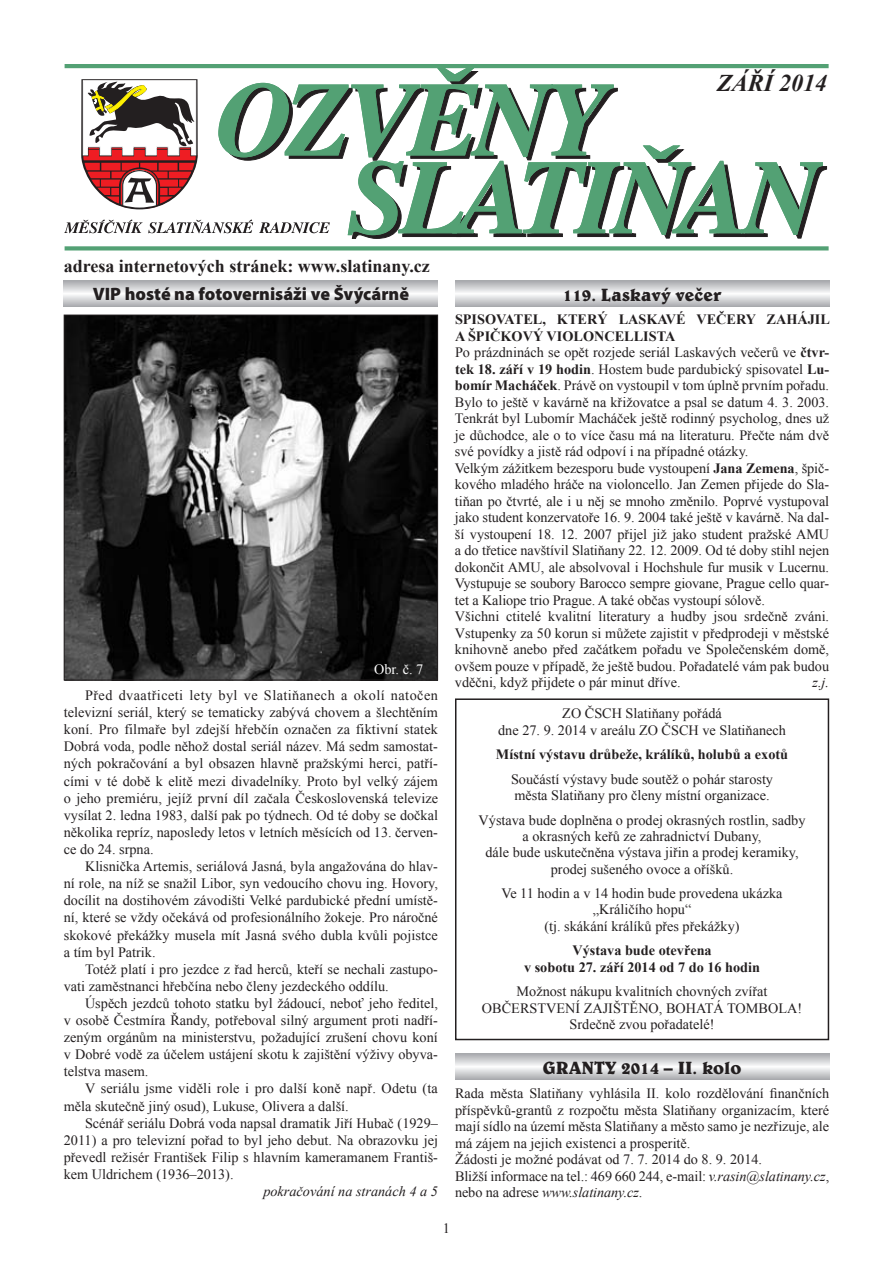
<style>
.page{position:relative;width:893px;height:1263px;background:#fff}
.page>*{position:absolute;margin:0;border:0;box-sizing:border-box;transform-origin:0 0}
.t1{font:italic 700 24px "Times New Roman";color:#231f20}
.t2{font:700 18px "Times New Roman";color:#231f20}
.t3{font:700 18px "Belwe AT";color:#231f20}
.t4{font:900 18px "Myriad Pro";color:#231f20}
.t5{font:14.25px/16.5px "Times New Roman";color:#231f20}
.t6{font:700 14.25px/16.2px "Times New Roman";color:#231f20;text-align:center}
.t7{font:italic 14.25px "Times New Roman";color:#231f20}
.t8{font:14.25px "Times New Roman";color:#fff}
.s1{font-weight:700}
.s2{font-style:italic}
</style>
<div class="page">
<hr style="left:65px;top:64px;width:764px;height:4px;background:#53a174">
<svg style="left:65px;top:246px;width:764px;height:4px;background:#60a87f"></svg>
<svg style="left:64px;top:68px;width:763px;height:171px"></svg>
<svg style="left:64px;top:281px;width:374px;height:25px"></svg>
<svg style="left:455px;top:281px;width:374px;height:25px"></svg>
<div style="left:455px;top:698px;width:374px;height:342px;border:2px solid #231f20"></div>
<img style="left:66px;top:317px;width:370px;height:361px">
<div style="left:64px;top:315px;width:374px;height:365px;border:1px solid #231f20"></div>
<svg style="left:455px;top:1053px;width:374px;height:26px"></svg>
<p class="t2" style="left:64px;top:254px;width:368px">adresa internetových stránek: www.slatinany.cz</p>
<h1 class="t1" style="left:717px;top:66px;width:112px">ZÁŘÍ 2014</h1>
<p class="t4" style="left:93px;top:282px;width:318px">VIP hosté na fotovernisáži ve Švýcárně</p>
<p class="t3" style="left:563px;top:283px;width:160px">119. Laskavý večer</p>
<p class="t5" style="left:455px;top:311px;width:376px"><span class="s1">SPISOVATEL, KTERÝ LASKAVÉ VEČERY ZAHÁJIL A ŠPIČKOVÝ VIOLONCELLISTA<br></span>Po prázdninách se opět rozjede seriál Laskavých večerů ve <span class="s1">čtvr&shy;tek 18. září v 19 hodin</span>. Hostem bude pardubický spisovatel <span class="s1">Lu&shy;bomír Macháček</span>. Právě on vystoupil v tom úplně prvním pořadu.<br>Bylo to ještě v kavárně na křižovatce a psal se datum 4. 3. 2003.<br>Tenkrát byl Lubomír Macháček ještě rodinný psycholog, dnes už je důchodce, ale o to více času má na literaturu. Přečte nám dvě své povídky a jistě rád odpoví i na případné otázky.<br>Velkým zážitkem bezesporu bude vystoupení <span class="s1">Jana Zemena</span>, špič&shy;kového mladého hráče na violoncello. Jan Zemen přijede do Sla&shy;tiňan po čtvrté, ale i u něj se mnoho změnilo. Poprvé vystupoval jako student konzervatoře 16. 9. 2004 také ještě v kavárně. Na dal&shy;ší vystoupení 18. 12. 2007 přijel již jako student pražské AMU a do třetice navštívil Slatiňany 22. 12. 2009. Od té doby stihl nejen dokončit AMU, ale absolvoval i Hochshule fur musik v Lucernu.<br>Vystupuje se soubory Barocco sempre giovane, Prague cello quar&shy;tet a Kaliope trio Prague. A také občas vystoupí sólově.<br>Všichni ctitelé kvalitní literatury a hudby jsou srdečně zváni.<br>Vstupenky za 50 korun si můžete zajistit v předprodeji v městské knihovně anebo před začátkem pořadu ve Společenském domě, ovšem pouze v případě, že ještě budou. Pořadatelé vám pak budou vděčni, když přijdete o pár minut dříve.</p>
<p class="t8" style="left:374px;top:660px;width:51px">Obr. č. 7</p>
<p class="t7" style="left:812px;top:673px;width:18px">z.j.</p>
<p class="t5" style="left:64px;top:686px;width:376px;line-height:17.1px;text-align:justify;text-indent:21px">Před dvaatřiceti lety byl ve Slatiňanech a okolí natočen televizní seriál, který se tematicky zabývá chovem a šlechtěním koní. Pro filmaře byl zdejší hřebčín označen za fiktivní statek Dobrá voda, podle něhož dostal seriál název. Má sedm samostat&shy;ných pokračování a byl obsazen hlavně pražskými herci, patří&shy;cími v té době k elitě mezi divadelníky. Proto byl velký zájem o jeho premiéru, jejíž první díl začala Československá televize vysílat 2. ledna 1983, další pak po týdnech. Od té doby se dočkal několika repríz, naposledy letos v letních měsících od 13. červen&shy;ce do 24. srpna.</p>
<p class="t5" style="left:64px;top:857px;width:376px;line-height:17.1px;text-align:justify;text-indent:21px">Klisnička Artemis, seriálová Jasná, byla angažována do hlav&shy;ní role, na níž se snažil Libor, syn vedoucího chovu ing. Hovory, docílit na dostihovém závodišti Velké pardubické přední umístě&shy;ní, které se vždy očekává od profesionálního žokeje. Pro náročné skokové překážky musela mít Jasná svého dubla kvůli pojistce a tím byl Patrik.</p>
<p class="t5" style="left:64px;top:960px;width:376px;line-height:17.1px;text-indent:21px">Totéž platí i pro jezdce z řad herců, kteří se nechali zastupo&shy;vati zaměstnanci hřebčína nebo členy jezdeckého oddílu.</p>
<p class="t5" style="left:64px;top:994px;width:376px;line-height:17.1px;text-align:justify;text-indent:21px">Úspěch jezdců tohoto statku byl žádoucí, neboť jeho ředitel, v osobě Čestmíra Řandy, potřeboval silný argument proti nadří&shy;zeným orgánům na ministerstvu, požadující zrušení chovu koní v Dobré vodě za účelem ustájení skotu k zajištění výživy obyva&shy;telstva masem.</p>
<p class="t5" style="left:64px;top:1080px;width:376px;line-height:17.1px;text-indent:21px">V seriálu jsme viděli role i pro další koně např. Odetu (ta měla skutečně jiný osud), Lukuse, Olivera a další.</p>
<p class="t5" style="left:64px;top:1114px;width:376px;line-height:17.1px;text-align:justify;text-indent:21px">Scénář seriálu Dobrá voda napsal dramatik Jiří Hubač (1929– 2011) a pro televizní pořad to byl jeho debut. Na obrazovku jej převedl režisér František Filip s hlavním kameramanem Františ&shy;kem Uldrichem (1936–2013).</p>
<p class="t7" style="left:263px;top:1181px;width:176px">pokračování na stranách 4 a 5</p>
<p class="t5" style="left:498px;top:705px;width:289px;text-align:center">ZO ČSCH Slatiňany pořádá<br>dne 27. 9. 2014 v areálu ZO ČSCH ve Slatiňanech</p>
<p class="t6" style="left:496px;top:746px;width:294px">Místní výstavu drůbeže, králíků, holubů a exotů</p>
<p class="t5" style="left:511px;top:771px;width:264px">Součástí výstavy bude soutěž o pohár starosty města Slatiňany pro členy místní organizace.</p>
<p class="t5" style="left:479px;top:812px;width:328px;text-align:center">Výstava bude doplněna o prodej okrasných rostlin, sadby a okrasných keřů ze zahradnictví Dubany,<br>dále bude uskutečněna výstava jiřin a prodej keramiky, prodej sušeného ovoce a oříšků.</p>
<p class="t5" style="left:502px;top:885px;width:282px;text-align:center">Ve 11 hodin a v 14 hodin bude provedena ukázka „Králičího hopu“<br>(tj. skákání králíků přes překážky)</p>
<p class="t6" style="left:524px;top:942px;width:237px">Výstava bude otevřena<br>v sobotu 27. září 2014 od 7 do 16 hodin</p>
<p class="t5" style="left:482px;top:983px;width:322px;text-align:center">Možnost nákupu kvalitních chovných zvířat<br>OBČERSTVENÍ ZAJIŠTĚNO, BOHATÁ TOMBOLA!<br>Srdečně zvou pořadatelé!</p>
<p class="t3" style="left:543px;top:1056px;width:200px">GRANTY 2014 – II. kolo</p>
<p class="t5" style="left:455px;top:1085px;width:376px">Rada města Slatiňany vyhlásila II. kolo rozdělování finančních příspěvků-grantů z rozpočtu města Slatiňany organizacím, které mají sídlo na území města Slatiňany a město samo je nezřizuje, ale má zájem na jejich existenci a prosperitě.<br>Žádosti je možné podávat od 7. 7. 2014 do 8. 9. 2014.<br>Bližší informace na tel.: 469 660 244, e-mail: <span class="s2">v.rasin@slatinany.cz</span>, nebo na adrese <span class="s2">www.slatinany.cz</span>.</p>
<p class="t5" style="left:443px;top:1220px;width:9px">1</p>
</div>
